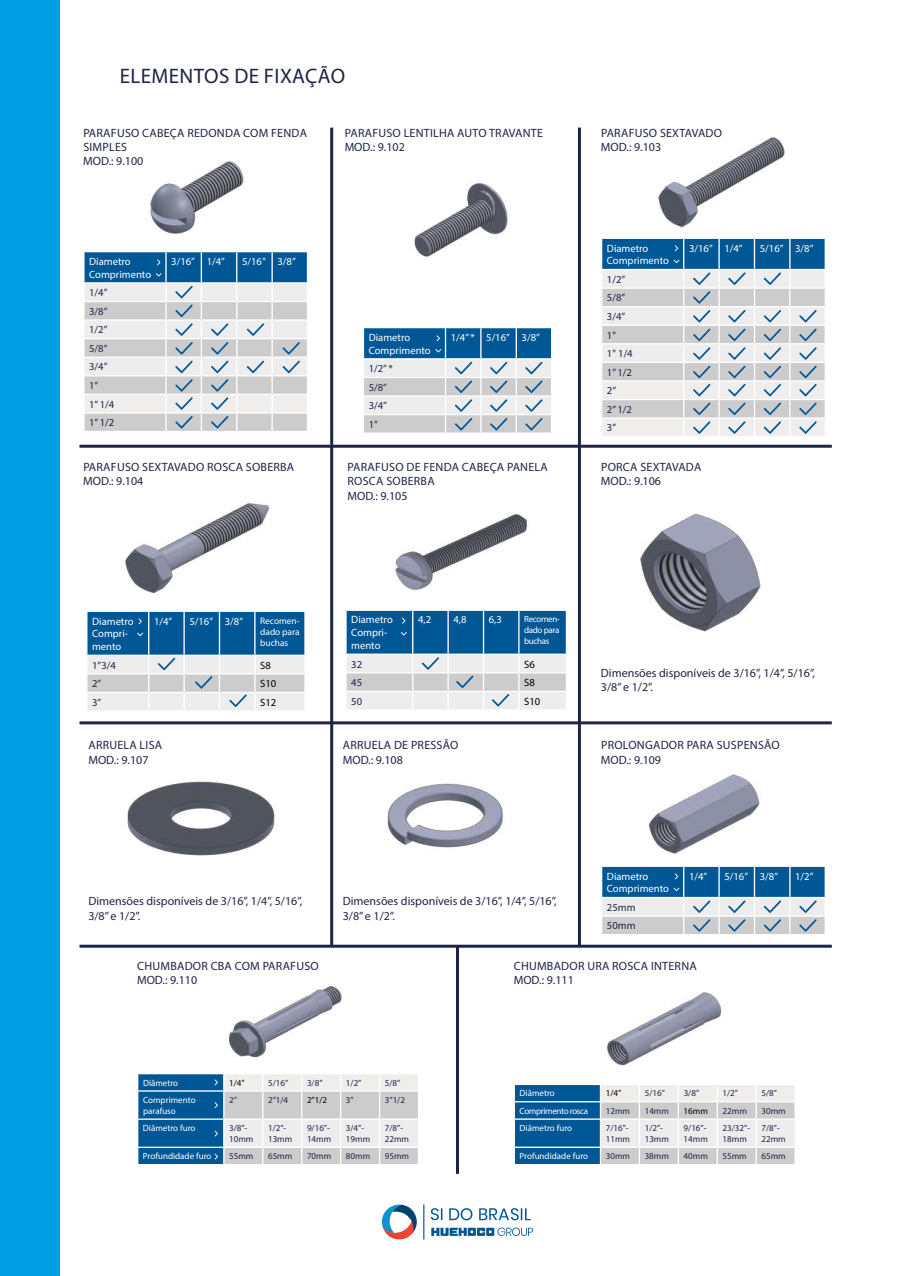
<style>
.page{position:relative;width:915px;height:1276px;background:#fff}
.page>*{position:absolute;margin:0;border:0;box-sizing:border-box;transform-origin:0 0}
.t1{font:21px "Myriad Pro";letter-spacing:.02em;color:#1e2446}
.t2{font:12px/14.4px "Myriad Pro";letter-spacing:.02em;color:#1e2446}
.t3{font:12px/14.4px "Myriad Pro";color:#1e2446}
.t4{font:10.65px/12.8px "Myriad Pro";color:#fff}
.t5{font:10.65px/18.6px "Myriad Pro";color:#1e2446}
.t6{font:10.65px "Myriad Pro";color:#000}
.t7{font:9.45px/11.2px "Myriad Pro";color:#fff;text-align:justify}
.t8{font:9px/10.8px "Myriad Pro";color:#1e2446}
.t9{font:9px/10.8px "Myriad Pro";color:#fff;text-align:justify}
.t10{font:9px "Myriad Pro";color:#000}
.t11{font:9px "Myriad Pro";letter-spacing:-.04em;color:#fff}
</style>
<div class="page">
<div style="left:0;top:0;width:59px;height:1276px;background:#009fe3"></div>
<img style="left:150px;top:161px;width:94px;height:73px">
<img style="left:658px;top:137px;width:127px;height:92px">
<img style="left:125px;top:503px;width:144px;height:90px">
<img style="left:395px;top:514px;width:132px;height:76px">
<img style="left:640px;top:512px;width:121px;height:120px">
<img style="left:127px;top:781px;width:148px;height:75px">
<img style="left:387px;top:783px;width:116px;height:65px">
<img style="left:229px;top:986px;width:113px;height:72px">
<img style="left:607px;top:992px;width:115px;height:73px">
<img style="left:648px;top:774px;width:112px;height:80px">
<img style="left:414px;top:183px;width:94px;height:74px">
<svg style="left:430px;top:1208px;width:12px;height:13px"></svg>
<svg style="left:381px;top:1204px;width:36px;height:35px"></svg>
<hr style="left:423px;top:1204px;width:1px;height:35px;background:#005796">
<svg style="left:449px;top:1208px;width:23px;height:12px"></svg>
<svg style="left:431px;top:1227px;width:102px;height:9px"></svg>
<svg style="left:479px;top:1208px;width:51px;height:12px"></svg>
<svg style="left:83px;top:252px;width:225px;height:179px;background:#b8c7d2"></svg>
<svg style="left:86px;top:611px;width:219px;height:99px;background:#85a9c4"></svg>
<svg style="left:363px;top:327px;width:189px;height:106px;background:#9eb8ca"></svg>
<hr style="left:79px;top:445px;width:752px;height:3px;background:#1e2446">
<hr style="left:79px;top:721px;width:752px;height:3px;background:#1e2446">
<hr style="left:79px;top:944px;width:752px;height:3px;background:#1e2446">
<hr style="left:330px;top:128px;width:3px;height:818px;background:#1e2446">
<hr style="left:456px;top:946px;width:3px;height:228px;background:#1e2446">
<hr style="left:577px;top:128px;width:3px;height:818px;background:#1e2446">
<svg style="left:346px;top:610px;width:221px;height:99px;background:#85a9c4"></svg>
<svg style="left:601px;top:238px;width:224px;height:198px;background:#bbc9d4"></svg>
<svg style="left:602px;top:866px;width:223px;height:68px;background:#7ca3bf"></svg>
<svg style="left:137px;top:1074px;width:281px;height:90px;background:#a0b8ca"></svg>
<svg style="left:514px;top:1084px;width:281px;height:80px;background:#a1bacc"></svg>
<hr style="left:717px;top:1146px;width:39px;height:2px;background:#fff">
<hr style="left:756px;top:1146px;width:39px;height:2px;background:#fff">
<hr style="left:678px;top:1146px;width:39px;height:2px;background:#fff">
<hr style="left:639px;top:1146px;width:39px;height:2px;background:#fff">
<hr style="left:600px;top:1146px;width:39px;height:2px;background:#fff">
<hr style="left:513px;top:1146px;width:87px;height:2px;background:#fff">
<h1 class="t1" style="left:120px;top:63px;width:227px">ELEMENTOS DE FIXAÇÃO</h1>
<p class="t2" style="left:83px;top:125px;width:225px">PARAFUSO CABEÇA REDONDA COM FENDA<br>SIMPLES<br>MOD.: 9.100</p>
<p class="t4" style="left:89px;top:255px;width:64px">Diametro<br>Comprimento</p>
<p class="t4" style="left:171px;top:255px;width:55px">3/16” 1/4”</p>
<p class="t4" style="left:242px;top:255px;width:55px">5/16” 3/8”</p>
<p class="t5" style="left:89px;top:283px;width:27px">1/4”<br>3/8”<br>1/2”<br>5/8”<br>3/4”<br>1”<br>1” 1/4<br>1” 1/2</p>
<p class="t2" style="left:344px;top:125px;width:200px">PARAFUSO LENTILHA AUTO TRAVANTE<br>MOD.: 9.102</p>
<p class="t4" style="left:368px;top:331px;width:64px">Diametro<br>Comprimento</p>
<p class="t4" style="left:450px;top:331px;width:90px">1/4” * 5/16” 3/8”</p>
<p class="t5" style="left:368px;top:359px;width:26px">1/2” *<br>5/8”<br>3/4”<br>1”</p>
<p class="t2" style="left:600px;top:125px;width:123px">PARAFUSO SEXTAVADO<br>MOD.: 9.103</p>
<p class="t4" style="left:606px;top:241px;width:64px">Diametro<br>Comprimento</p>
<p class="t4" style="left:688px;top:241px;width:55px">3/16” 1/4”</p>
<p class="t4" style="left:759px;top:241px;width:55px">5/16” 3/8”</p>
<p class="t5" style="left:606px;top:270px;width:27px">1/2”<br>5/8”<br>3/4”<br>1"<br>1" 1/4<br>1” 1/2<br>2”<br>2” 1/2<br>3”</p>
<p class="t2" style="left:83px;top:459px;width:212px">PARAFUSO SEXTAVADO ROSCA SOBERBA<br>MOD.: 9.104</p>
<p class="t2" style="left:347px;top:459px;width:202px">PARAFUSO DE FENDA CABEÇA PANELA<br>ROSCA SOBERBA<br>MOD.: 9.105</p>
<p class="t2" style="left:600px;top:459px;width:102px">PORCA SEXTAVADA<br>MOD.: 9.106</p>
<p class="t4" style="left:92px;top:614px;width:43px">Diametro<br>Compri&shy;mento</p>
<p class="t4" style="left:154px;top:614px;width:20px">1/4”</p>
<p class="t4" style="left:189px;top:614px;width:55px">5/16” 3/8”</p>
<p class="t7" style="left:260px;top:614px;width:41px">Recomen&shy;dado para buchas</p>
<p class="t5" style="left:92px;top:655px;width:25px">1”3/4</p>
<p class="t6" style="left:260px;top:658px;width:12px">S8</p>
<p class="t5" style="left:92px;top:674px;width:11px">2”</p>
<p class="t6" style="left:260px;top:677px;width:18px">S10</p>
<p class="t5" style="left:92px;top:692px;width:11px">3”</p>
<p class="t6" style="left:260px;top:695px;width:18px">S12</p>
<p class="t2" style="left:88px;top:737px;width:75px">ARRUELA LISA<br>MOD.: 9.107</p>
<p class="t4" style="left:351px;top:613px;width:43px">Diametro<br>Compri&shy;mento</p>
<p class="t4" style="left:418px;top:613px;width:15px">4,2</p>
<p class="t4" style="left:453px;top:613px;width:15px">4,8</p>
<p class="t4" style="left:488px;top:613px;width:15px">6,3</p>
<p class="t9" style="left:524px;top:614px;width:37px">Recomen&shy;dado para buchas</p>
<p class="t5" style="left:351px;top:654px;width:12px">32</p>
<p class="t6" style="left:524px;top:657px;width:12px">S6</p>
<p class="t5" style="left:351px;top:673px;width:12px">45</p>
<p class="t6" style="left:524px;top:676px;width:12px">S8</p>
<p class="t5" style="left:351px;top:691px;width:12px">50</p>
<p class="t6" style="left:524px;top:694px;width:18px">S10</p>
<p class="t3" style="left:600px;top:665px;width:215px">Dimensões disponíveis de 3/16”, 1/4”, 5/16”,<br>3/8” e 1/2”.</p>
<p class="t2" style="left:342px;top:737px;width:117px">ARRUELA DE PRESSÃO<br>MOD.: 9.108</p>
<p class="t2" style="left:600px;top:737px;width:180px">PROLONGADOR PARA SUSPENSÃO<br>MOD.: 9.109</p>
<p class="t3" style="left:88px;top:894px;width:215px">Dimensões disponíveis de 3/16”, 1/4”, 5/16”,<br>3/8” e 1/2”.</p>
<p class="t3" style="left:342px;top:894px;width:215px">Dimensões disponíveis de 3/16”, 1/4”, 5/16”,<br>3/8” e 1/2”.</p>
<p class="t4" style="left:606px;top:869px;width:64px">Diametro<br>Comprimento</p>
<p class="t4" style="left:688px;top:869px;width:20px">1/4”</p>
<p class="t4" style="left:724px;top:869px;width:55px">5/16” 3/8”</p>
<p class="t4" style="left:794px;top:869px;width:20px">1/2”</p>
<p class="t5" style="left:606px;top:897px;width:30px">25mm<br>50mm</p>
<p class="t2" style="left:137px;top:958px;width:183px">CHUMBADOR CBA COM PARAFUSO<br>MOD.: 9.110</p>
<p class="t2" style="left:513px;top:958px;width:185px">CHUMBADOR URA ROSCA INTERNA<br>MOD.: 9.111</p>
<p class="t9" style="left:143px;top:1077px;width:37px">Diâmetro</p>
<p class="t10" style="left:229px;top:1077px;width:17px">1/4”</p>
<p class="t8" style="left:268px;top:1077px;width:22px">5/16”</p>
<p class="t8" style="left:307px;top:1077px;width:17px">3/8”</p>
<p class="t8" style="left:346px;top:1077px;width:17px">1/2”</p>
<p class="t8" style="left:385px;top:1077px;width:17px">5/8”</p>
<p class="t9" style="left:143px;top:1094px;width:54px">Comprimento parafuso</p>
<p class="t8" style="left:229px;top:1094px;width:9px">2”</p>
<p class="t8" style="left:268px;top:1094px;width:22px">2”1/4</p>
<p class="t10" style="left:307px;top:1094px;width:22px">2”1/2</p>
<p class="t8" style="left:346px;top:1094px;width:9px">3”</p>
<p class="t8" style="left:385px;top:1094px;width:22px">3”1/2</p>
<p class="t9" style="left:143px;top:1122px;width:54px">Diâmetro furo</p>
<p class="t8" style="left:229px;top:1122px;width:26px">3/8”-<br>10mm</p>
<p class="t8" style="left:268px;top:1122px;width:26px">1/2”-<br>13mm</p>
<p class="t8" style="left:307px;top:1122px;width:26px">9/16”-<br>14mm</p>
<p class="t8" style="left:346px;top:1122px;width:26px">3/4”-<br>19mm</p>
<p class="t8" style="left:385px;top:1122px;width:26px">7/8”-<br>22mm</p>
<p class="t9" style="left:143px;top:1150px;width:70px">Profundidade furo</p>
<p class="t8" style="left:229px;top:1150px;width:26px">55mm</p>
<p class="t8" style="left:268px;top:1150px;width:26px">65mm</p>
<p class="t8" style="left:307px;top:1150px;width:26px">70mm</p>
<p class="t8" style="left:346px;top:1150px;width:26px">80mm</p>
<p class="t8" style="left:385px;top:1150px;width:26px">95mm</p>
<p class="t9" style="left:519px;top:1088px;width:37px">Diâmetro</p>
<p class="t10" style="left:605px;top:1088px;width:17px">1/4”</p>
<p class="t8" style="left:644px;top:1088px;width:22px">5/16”</p>
<p class="t8" style="left:683px;top:1088px;width:17px">3/8”</p>
<p class="t8" style="left:722px;top:1088px;width:17px">1/2”</p>
<p class="t8" style="left:761px;top:1088px;width:17px">5/8”</p>
<p class="t11" style="left:519px;top:1105px;width:70px">Comprimento rosca</p>
<p class="t8" style="left:605px;top:1105px;width:26px">12mm</p>
<p class="t8" style="left:644px;top:1105px;width:26px">14mm</p>
<p class="t10" style="left:683px;top:1105px;width:26px">16mm</p>
<p class="t8" style="left:722px;top:1105px;width:26px">22mm</p>
<p class="t8" style="left:761px;top:1105px;width:26px">30mm</p>
<p class="t9" style="left:519px;top:1122px;width:54px">Diâmetro furo</p>
<p class="t8" style="left:605px;top:1122px;width:26px">7/16"-<br>11mm</p>
<p class="t8" style="left:644px;top:1122px;width:26px">1/2”-<br>13mm</p>
<p class="t8" style="left:683px;top:1122px;width:26px">9/16”-<br>14mm</p>
<p class="t8" style="left:722px;top:1122px;width:29px">23/32”-<br>18mm</p>
<p class="t8" style="left:761px;top:1122px;width:26px">7/8”-<br>22mm</p>
<p class="t9" style="left:519px;top:1150px;width:70px">Profundidade furo</p>
<p class="t8" style="left:605px;top:1150px;width:26px">30mm</p>
<p class="t8" style="left:644px;top:1150px;width:26px">38mm</p>
<p class="t8" style="left:683px;top:1150px;width:26px">40mm</p>
<p class="t8" style="left:722px;top:1150px;width:26px">55mm</p>
<p class="t8" style="left:761px;top:1150px;width:26px">65mm</p>
</div>
